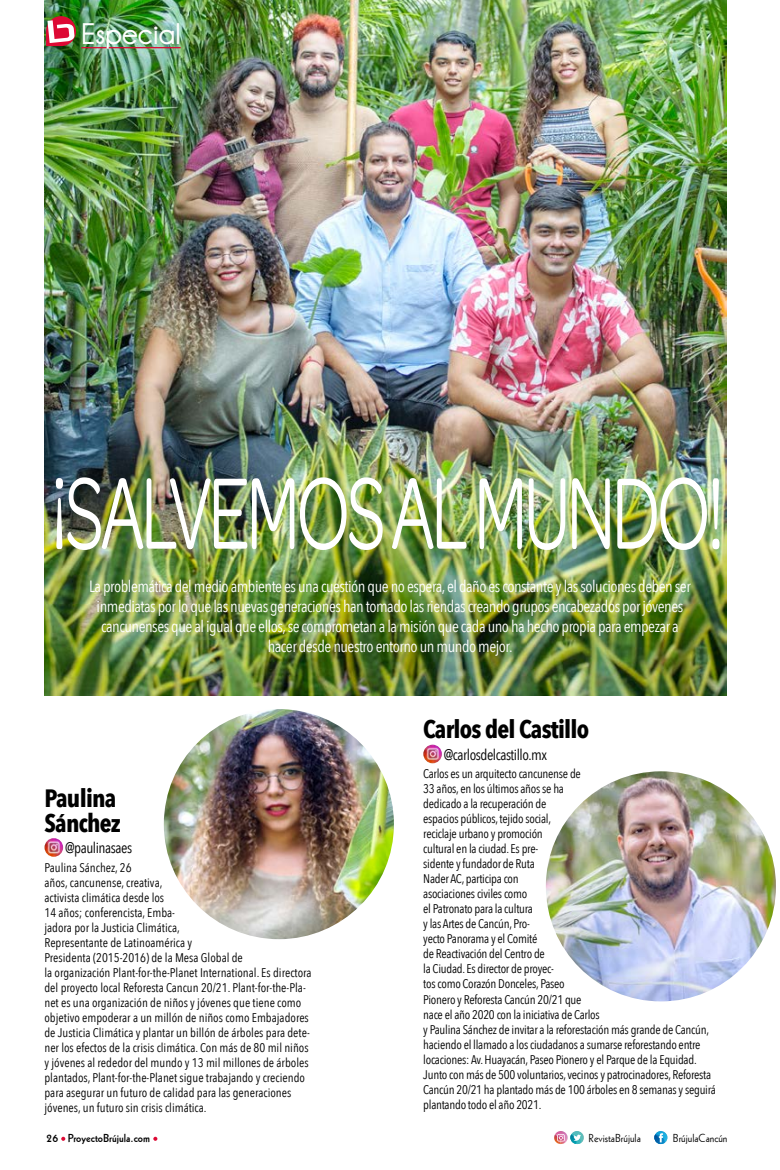
<style>
.page{position:relative;width:780px;height:1170px;background:#fff}
.page>*{position:absolute;margin:0;border:0;box-sizing:border-box;transform-origin:0 0}
.t1{font:108px "Omnes";letter-spacing:-.05em;color:#fff;scale:.67 1}
.t2{font:700 30px "Champagne&Limousines";color:#fff}
.t3{font:700 25px/25px "Avenir Next Condensed";letter-spacing:-.03em;color:#000}
.t4{font:16.25px/20px "Avenir Next Condensed";letter-spacing:-.03em;color:#fff;text-align:center}
.t5{font:15px "Avenir Next Condensed";letter-spacing:-.03em;color:#000}
.t6{font:12.5px/15px "Avenir Next Condensed";letter-spacing:-.02em;color:#000}
.t7{font:12.5px/15px "Avenir Next Condensed";color:#000}
.t8{font:11.25px "Geometric 231 BT Roman C";color:#000}
.t9{font:11.25px "Geometric 231 BT Bold C";color:#000}
</style>
<div class="page">
<img style="left:44px;top:0;width:682px;height:695px">
<img style="left:423px;top:744px;width:19px;height:19px;border-radius:9px">
<img style="left:44px;top:838px;width:19px;height:18px;border-radius:9px">
<img style="left:546px;top:771px;width:229px;height:230px;border-radius:115px">
<img style="left:164px;top:709px;width:230px;height:230px;border-radius:115px">
<svg style="left:46px;top:16px;width:30px;height:30px"></svg>
<svg style="left:61px;top:1136px;width:4px;height:4px"></svg>
<svg style="left:153px;top:1136px;width:4px;height:4px"></svg>
<svg style="left:554px;top:1131px;width:30px;height:13px"></svg>
<svg style="left:654px;top:1131px;width:13px;height:12px"></svg>
<hr style="left:81px;top:47px;width:100px;height:1px;background:#dd0934">
<h2 class="t2" style="left:81px;top:17px;width:101px">Especial</h2>
<h1 class="t1" style="left:50px;top:452px;width:1007px">¡SALVEMOS AL MUNDO!</h1>
<p class="t4" style="left:89px;top:576px;width:603px">La problemática del medio ambiente es una cuestión que no espera, el daño es constante y las soluciones deben ser inmediatas por lo que las nuevas generaciones han tomado las riendas creando grupos encabezados por jóvenes cancunenses que al igual que ellos, se comprometan a la misión que cada uno ha hecho propia para empezar a hacer desde nuestro entorno un mundo mejor.</p>
<h3 class="t3" style="left:44px;top:785px;width:78px">Paulina<br>Sánchez</h3>
<p class="t5" style="left:65px;top:838px;width:69px">@paulinasaes</p>
<p class="t7" style="left:44px;top:859px;width:268px">Paulina Sánchez, 26<br>años, cancunense, creativa,<br>activista climática desde los<br>14 años; conferencista, Emba-<br>jadora por la Justicia Climática,<br>Representante de Latinoamérica y<br>Presidenta (2015-2016) de la Mesa Global de<br>la organización Plant-for-the-Planet International. Es directora del proyecto local Reforesta Cancun 20/21. Plant-for-the-Pla&shy;net es una organización de niños y jóvenes que tiene como objetivo empoderar a un millón de niños como Embajadores de Justicia Climática y plantar un billón de árboles para dete&shy;ner los efectos de la crisis climática. Con más de 80 mil niños y jóvenes al rededor del mundo y 13 mil millones de árboles plantados, Plant-for-the-Planet sigue trabajando y creciendo para asegurar un futuro de calidad para las generaciones jóvenes, un futuro sin crisis climática.</p>
<h3 class="t3" style="left:423px;top:716px;width:168px">Carlos del Castillo</h3>
<p class="t5" style="left:444px;top:745px;width:105px">@carlosdelcastillo.mx</p>
<p class="t6" style="left:423px;top:766px;width:294px">Carlos es un arquitecto cancunense de<br>33 años, en los últimos años se ha<br>dedicado a la recuperación de<br>espacios públicos, tejido social,<br>reciclaje urbano y promoción<br>cultural en la ciudad. Es pre-<br>sidente y fundador de Ruta<br>Nader AC, participa con<br>asociaciones civiles como<br>el Patronato para la cultura<br>y las Artes de Cancún, Pro-<br>yecto Panorama y el Comité<br>de Reactivación del Centro de<br>la Ciudad. Es director de proyec-<br>tos como Corazón Donceles, Paseo<br>Pionero y Reforesta Cancún 20/21 que<br>nace el año 2020 con la iniciativa de Carlos<br>y Paulina Sánchez de invitar a la reforestación más grande de Cancún, haciendo el llamado a los ciudadanos a sumarse reforestando entre locaciones: Av. Huayacán, Paseo Pionero y el Parque de la Equidad.<br>Junto con más de 500 voluntarios, vecinos y patrocinadores, Reforesta Cancún 20/21 ha plantado más de 100 árboles en 8 semanas y seguirá plantando todo el año 2021.</p>
<p class="t9" style="left:46px;top:1130px;width:105px">26 ProyectoBrújula.com</p>
<p class="t8" style="left:588px;top:1130px;width:54px">RevistaBrújula</p>
<p class="t8" style="left:673px;top:1130px;width:56px">BrújulaCancún</p>
</div>
